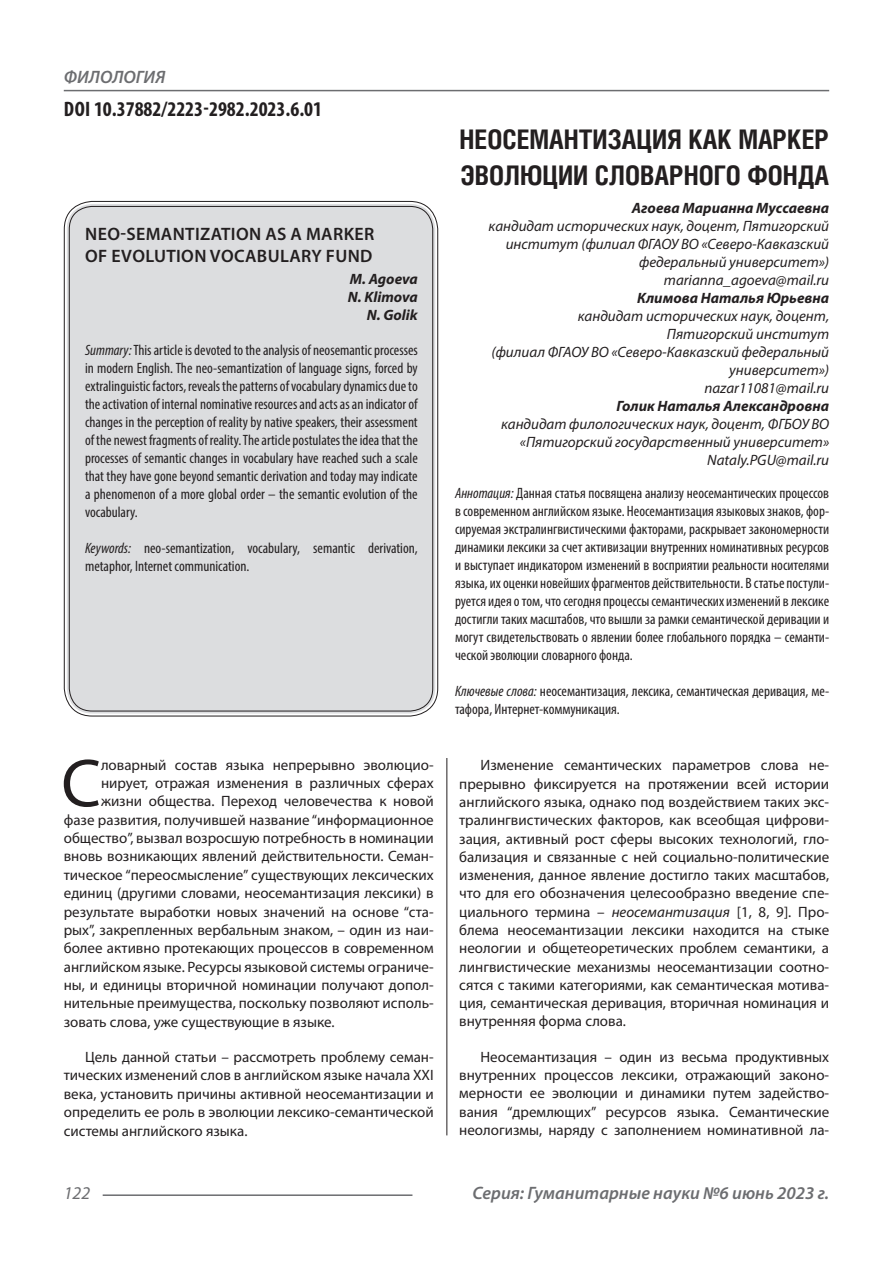
<style>
.page{position:relative;width:893px;height:1263px;background:#fff}
.page>*{position:absolute;margin:0;border:0;box-sizing:border-box;transform-origin:0 0}
.Статья_текст_первый{font:68.4px "Myriad Pro";color:#231f20}
.Статья_название{font:700 27px "Helios Cond C";color:#231f20}
.ДОИ{font:700 condensed 21px "Myriad Pro";color:#231f20}
.Статья_название_англ{font:600 18px "Myriad Pro";letter-spacing:.02em;color:#231f20}
.t1{font:italic 600 18px "Myriad Pro";color:#6c6d70}
.t2{font:italic 18px "Myriad Pro";color:#6c6d70}
.Статья_текст{font:15px/18.3px "Myriad Pro";color:#231f20;text-align:justify}
.Статья_аннотация_тек{font:condensed 15px/18px "Myriad Pro";color:#231f20;text-align:justify}
.Статья_аннотация_анг{font:condensed 15px/18px "Myriad Pro";color:#231f20;text-align:justify}
.Статья_текст_первый-2{font:15px "Myriad Pro";color:#231f20}
.Статья_автор_инфо{font:italic 15px/18px "Myriad Pro";color:#231f20;text-align:right}
.Статья_автор_фио_рус{font:italic 700 15px "Myriad Pro";color:#231f20}
.Статья_автор_англ{font:italic 700 15px "Myriad Pro";color:#231f20}
.s1{font-style:italic}
</style>
<div class="page">
<hr style="left:446px;top:128px;width:1px;height:1007px;background:#231f20">
<hr style="left:103px;top:1194px;width:309px;height:2px;background:#6c6d70">
<hr style="left:64px;top:90px;width:765px;height:1px;background:#6c6d70">
<div style="left:441px;top:103px;width:10px;height:655px;background:#fff"></div>
<div style="left:67px;top:204px;width:368px;height:509px;background:#dcdddf;border-radius:26px"></div>
<p class="t1" style="left:64px;top:66px;width:103px">ФИЛОЛОГИЯ</p>
<p class="ДОИ" style="left:64px;top:96px;width:260px">DOI 10.37882/2223-2982.2023.6.01</p>
<p class="Статья_название_англ" style="left:85px;top:223px;width:291px">NEO-SEMANTIZATION AS A MARKER</p>
<p class="Статья_название_англ" style="left:85px;top:244px;width:289px">OF EVOLUTION VOCABULARY FUND</p>
<p class="Статья_автор_англ" style="left:350px;top:270px;width:70px">M. Agoeva</p>
<p class="Статья_автор_англ" style="left:348px;top:288px;width:71px">N. Klimova</p>
<p class="Статья_автор_англ" style="left:367px;top:306px;width:53px">N. Golik</p>
<p class="Статья_аннотация_анг" style="left:85px;top:340px;width:334px"><span class="s1">Summary:</span> This article is devoted to the analysis of neosemantic processes in modern English. The neo-semantization of language signs, forced by extralinguistic factors, reveals the patterns of vocabulary dynamics due to the activation of internal nominative resources and acts as an indicator of changes in the perception of reality by native speakers, their assessment of the newest fragments of reality. The article postulates the idea that the processes of semantic changes in vocabulary have reached such a scale that they have gone beyond semantic derivation and today may indicate a phenomenon of a more global order – the semantic evolution of the vocabulary.</p>
<p class="Статья_аннотация_анг" style="left:85px;top:538px;width:334px"><span class="s1">Keywords:</span> neo-semantization, vocabulary, semantic derivation, metaphor, Internet communication.</p>
<p class="Статья_текст_первый" style="left:61px;top:741px;width:41px">С</p>
<p class="Статья_текст_первый-2" style="left:101px;top:756px;width:334px">ловарный состав языка непрерывно эволюцио-</p>
<p class="Статья_текст_первый-2" style="left:101px;top:774px;width:334px">нирует, отражая изменения в различных сферах</p>
<p class="Статья_текст_первый-2" style="left:101px;top:792px;width:334px">жизни общества. Переход человечества к новой</p>
<p class="Статья_текст_первый-2" style="left:64px;top:810px;width:371px">фазе развития, получившей название “информационное</p>
<p class="Статья_текст_первый-2" style="left:64px;top:829px;width:371px">общество”, вызвал возросшую потребность в номинации</p>
<p class="Статья_текст_первый-2" style="left:64px;top:847px;width:371px">вновь возникающих явлений действительности. Семан-</p>
<p class="Статья_текст_первый-2" style="left:64px;top:865px;width:371px">тическое “переосмысление” существующих лексических</p>
<p class="Статья_текст_первый-2" style="left:64px;top:884px;width:371px">единиц (другими словами, неосемантизация лексики) в</p>
<p class="Статья_текст_первый-2" style="left:64px;top:902px;width:371px">результате выработки новых значений на основе “ста-</p>
<p class="Статья_текст_первый-2" style="left:64px;top:920px;width:371px">рых”, закрепленных вербальным знаком, – один из наи-</p>
<p class="Статья_текст_первый-2" style="left:64px;top:939px;width:371px">более активно протекающих процессов в современном</p>
<p class="Статья_текст_первый-2" style="left:64px;top:957px;width:371px">английском языке. Ресурсы языковой системы ограниче-</p>
<p class="Статья_текст_первый-2" style="left:64px;top:976px;width:371px">ны, и единицы вторичной номинации получают допол-</p>
<p class="Статья_текст_первый-2" style="left:64px;top:994px;width:371px">нительные преимущества, поскольку позволяют исполь-</p>
<p class="Статья_текст_первый-2" style="left:64px;top:1012px;width:272px">зовать слова, уже существующие в языке.</p>
<p class="Статья_текст" style="left:64px;top:1048px;width:371px;text-indent:21px">Цель данной статьи – рассмотреть проблему семан&shy;тических изменений слов в английском языке начала XXI века, установить причины активной неосемантизации и определить ее роль в эволюции лексико-семантической системы английского языка.</p>
<p class="Статья_название" style="left:460px;top:124px;width:371px">НЕОСЕМАНТИЗАЦИЯ КАК МАРКЕР</p>
<p class="Статья_название" style="left:461px;top:160px;width:370px">ЭВОЛЮЦИИ СЛОВАРНОГО ФОНДА</p>
<p class="Статья_автор_фио_рус" style="left:632px;top:198px;width:199px">Агоева Марианна Муссаевна</p>
<p class="Статья_автор_инфо" style="left:489px;top:217px;width:342px">кандидат исторических наук, доцент, Пятигорский институт (филиал ФГАОУ ВО «Северо-Кавказский федеральный университет»)</p>
<p class="Статья_автор_инфо" style="left:664px;top:271px;width:167px">marianna_agoeva@mail.ru</p>
<p class="Статья_автор_фио_рус" style="left:637px;top:288px;width:194px">Климова Наталья Юрьевна</p>
<p class="Статья_автор_инфо" style="left:578px;top:307px;width:253px">кандидат исторических наук, доцент,</p>
<p class="Статья_автор_инфо" style="left:667px;top:325px;width:164px">Пятигорский институт</p>
<p class="Статья_автор_инфо" style="left:491px;top:343px;width:339px">(филиал ФГАОУ ВО «Северо-Кавказский федеральный университет»)</p>
<p class="Статья_автор_инфо" style="left:704px;top:379px;width:126px">nazar11081@mail.ru</p>
<p class="Статья_автор_фио_рус" style="left:616px;top:396px;width:214px">Голик Наталья Александровна</p>
<p class="Статья_автор_инфо" style="left:501px;top:415px;width:330px">кандидат филологических наук, доцент, ФГБОУ ВО «Пятигорский государственный университет»</p>
<p class="Статья_автор_инфо" style="left:707px;top:451px;width:123px">Nataly.PGU@mail.ru</p>
<p class="Статья_аннотация_тек" style="left:455px;top:484px;width:376px"><span class="s1">Аннотация:</span> Данная статья посвящена анализу неосемантических процессов в современном английском языке. Неосемантизация языковых знаков, фор&shy;сируемая экстралингвистическими факторами, раскрывает закономерности динамики лексики за счет активизации внутренних номинативных ресурсов и выступает индикатором изменений в восприятии реальности носителями языка, их оценки новейших фрагментов действительности. В статье постули&shy;руется идея о том, что сегодня процессы семантических изменений в лексике достигли таких масштабов, что вышли за рамки семантической деривации и могут свидетельствовать о явлении более глобального порядка – семанти&shy;ческой эволюции словарного фонда.</p>
<p class="Статья_аннотация_тек" style="left:455px;top:682px;width:376px"><span class="s1">Ключевые слова:</span> неосемантизация, лексика, семантическая деривация, ме&shy;тафора, Интернет-коммуникация.</p>
<p class="Статья_текст" style="left:459px;top:756px;width:371px;text-indent:21px">Изменение семантических параметров слова не&shy;прерывно фиксируется на протяжении всей истории английского языка, однако под воздействием таких экс&shy;тралингвистических факторов, как всеобщая цифрови&shy;зация, активный рост сферы высоких технологий, гло&shy;бализация и связанные с ней социально-политические изменения, данное явление достигло таких масштабов, что для его обозначения целесообразно введение спе&shy;циального термина – <span class="s1">неосемантизация</span> [1, 8, 9]. Про&shy;блема неосемантизации лексики находится на стыке неологии и общетеоретических проблем семантики, а лингвистические механизмы неосемантизации соотно&shy;сятся с такими категориями, как семантическая мотива&shy;ция, семантическая деривация, вторичная номинация и внутренняя форма слова.</p>
<p class="Статья_текст" style="left:459px;top:1047px;width:371px;text-indent:21px">Неосемантизация – один из весьма продуктивных внутренних процессов лексики, отражающий законо&shy;мерности ее эволюции и динамики путем задейство&shy;вания “дремлющих” ресурсов языка. Семантические неологизмы, наряду с заполнением номинативной ла-</p>
<p class="t2" style="left:64px;top:1182px;width:28px">122</p>
<p class="t1" style="left:472px;top:1182px;width:358px">Серия: Гуманитарные науки №6 июнь 2023 г.</p>
</div>
